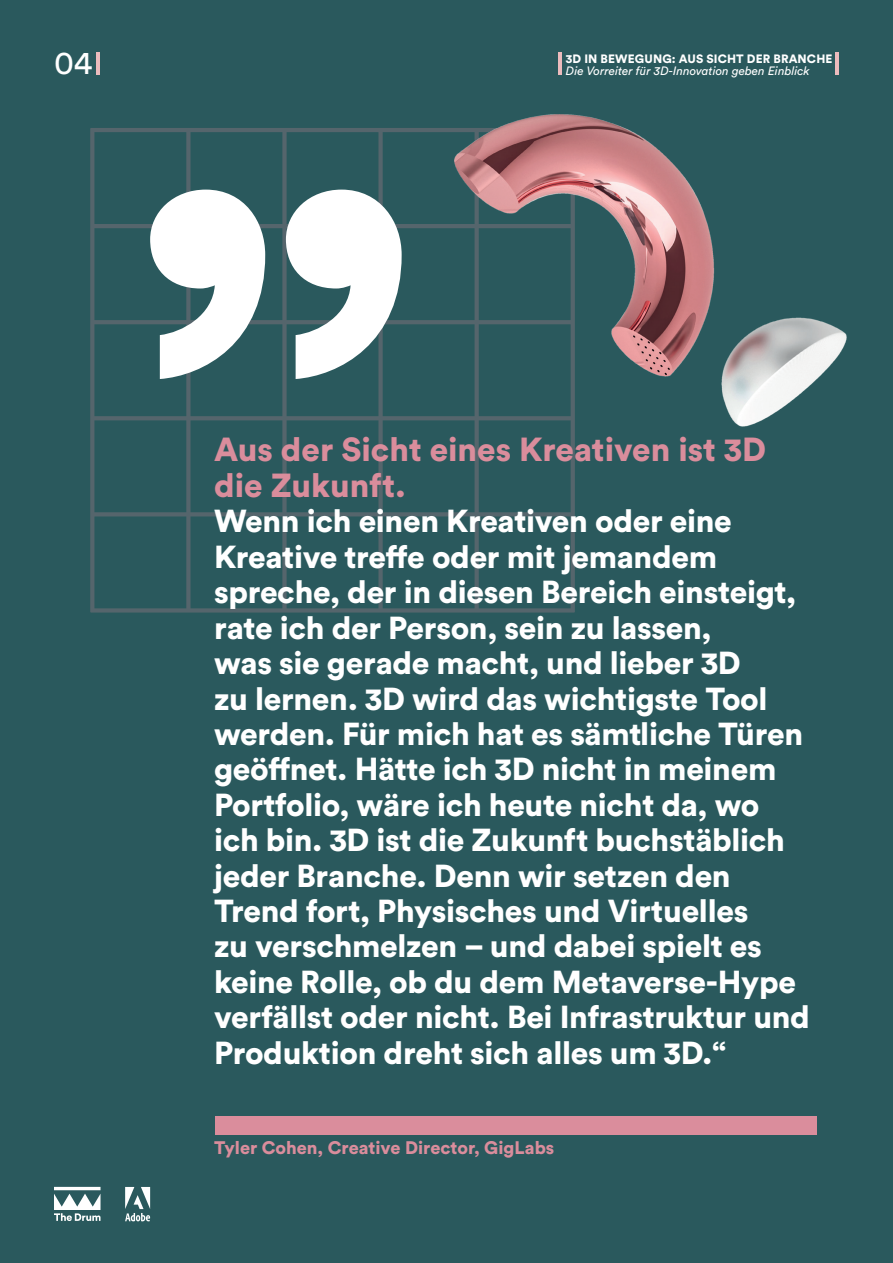
<style>
.page{position:relative;width:893px;height:1263px;background:#2a595d}
.page>*{position:absolute;margin:0;border:0;box-sizing:border-box;transform-origin:0 0}
.t1{font:900 33px/36px "Circular Std";color:#da8d9c}
.t2{font:32.4px "Circular Std";color:#fff}
.t3{font:900 31.5px/35.4px "Circular Std";letter-spacing:-.01em;color:#fff}
.t4{font:900 18px "Circular Std";color:#da8d9c}
.t5{font:italic 12px "Circular Std";color:#fff}
.t6{font:900 12px "Circular Std";letter-spacing:.01em;color:#fff}
</style>
<div class="page">
<svg style="left:90px;top:128px;width:485px;height:484px"></svg>
<hr style="left:836px;top:53px;width:3px;height:22px;background:#ecbbbd">
<hr style="left:97px;top:53px;width:3px;height:22px;background:#ecbbbd">
<hr style="left:558px;top:53px;width:3px;height:22px;background:#ecbbbd">
<svg style="left:150px;top:190px;width:252px;height:189px;fill:#fff"></svg>
<img style="left:454px;top:114px;width:393px;height:312px">
<svg style="left:54px;top:1187px;width:47px;height:34px"></svg>
<svg style="left:125px;top:1187px;width:25px;height:34px"></svg>
<div style="left:215px;top:1116px;width:601px;height:18px;background:#da8d9c"></div>
<p class="t2" style="left:54px;top:43px;width:40px">04</p>
<p class="t6" style="left:566px;top:50px;width:268px">3D IN BEWEGUNG: AUS SICHT DER BRANCHE</p>
<p class="t5" style="left:566px;top:63px;width:245px">Die Vorreiter für 3D-Innovation geben Einblick</p>
<p class="t1" style="left:214px;top:431px;width:553px">Aus der Sicht eines Kreativen ist 3D die Zukunft.</p>
<p class="t3" style="left:214px;top:503px;width:597px">Wenn ich einen Kreativen oder eine Kreative treffe oder mit jemandem spreche, der in diesen Bereich einsteigt, rate ich der Person, sein zu lassen,<br>was sie gerade macht, und lieber 3D<br>zu lernen. 3D wird das wichtigste Tool werden. Für mich hat es sämtliche Türen geöffnet. Hätte ich 3D nicht in meinem Portfolio, wäre ich heute nicht da, wo ich bin. 3D ist die Zukunft buchstäblich jeder Branche. Denn wir setzen den Trend fort, Physisches und Virtuelles<br>zu verschmelzen – und dabei spielt es keine Rolle, ob du dem Metaverse-Hype verfällst oder nicht. Bei Infrastruktur und Produktion dreht sich alles um 3D.“</p>
<p class="t4" style="left:214px;top:1136px;width:342px">Tyler Cohen, Creative Director, GigLabs</p>
</div>
